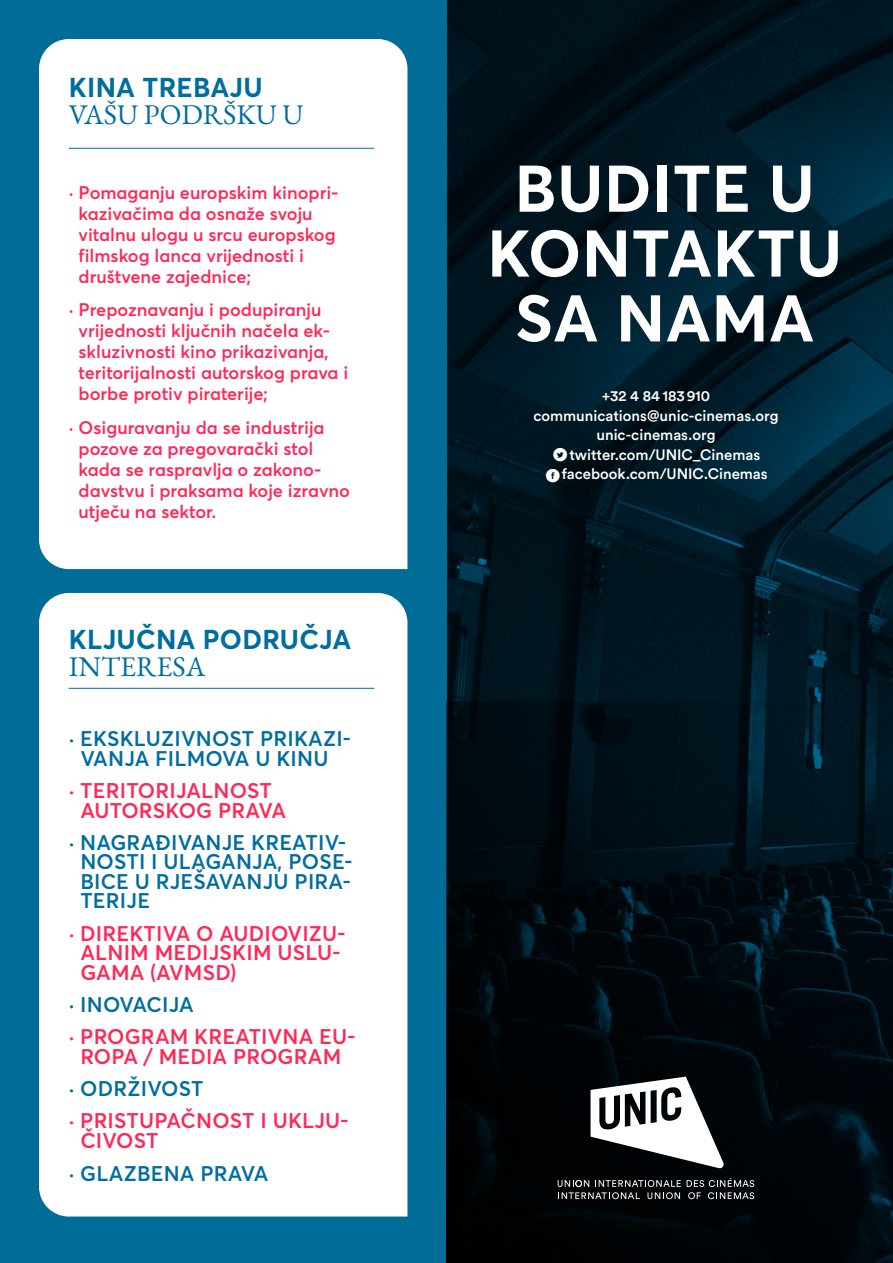
<style>
.page{position:relative;width:893px;height:1263px;background:#fff}
.page>*{position:absolute;margin:0;border:0;box-sizing:border-box;transform-origin:0 0}
.t1{font:700 64.95px/64.8px "Averta Std";letter-spacing:.01em;color:#fff;text-align:center}
.t2{font:28.5px "EB Garamond";color:#006da0}
.t3{font:700 27px "Averta Std";letter-spacing:.01em;color:#006da0}
.t4{font:600 21px/19.5px "Averta Std";letter-spacing:.01em;color:#ff2857}
.t5{font:600 21px/19.5px "Averta Std";letter-spacing:.01em;color:#006da0;text-align:center}
.t6{font:600 18px/21px "Averta Std";color:#ff2857}
.t7{font:500 15px/19.5px "Circular Std";color:#fff;text-align:center}
.s1{font-family:"socialtype";font-weight:400;font-size:21px}
</style>
<div class="page">
<img style="left:446px;top:0;width:447px;height:702px">
<div style="left:0;top:0;width:446px;height:1263px;background:#006d98"></div>
<div style="left:39px;top:39px;width:368px;height:530px;background:#fff"></div>
<div style="left:39px;top:593px;width:368px;height:623px;background:#fff"></div>
<hr style="left:69px;top:148px;width:305px;height:1px;background:#006d98">
<hr style="left:69px;top:688px;width:305px;height:1px;background:#006d98">
<svg style="left:446px;top:702px;width:447px;height:561px;background:#000a10"></svg>
<svg style="left:591px;top:1076px;width:133px;height:92px"></svg>
<svg style="left:558px;top:1180px;width:123px;height:19px;background:#383a3b"></svg>
<svg style="left:687px;top:1178px;width:67px;height:21px"></svg>
<h3 class="t3" style="left:69px;top:70px;width:195px">KINA TREBAJU</h3>
<h2 class="t2" style="left:69px;top:96px;width:236px">VAŠU PODRŠKU U</h2>
<p class="t6" style="left:79px;top:182px;width:262px;text-indent:-10px">· Pomaganju europskim kinopri&shy;kazivačima da osnaže svoju vitalnu ulogu u srcu europskog filmskog lanca vrijednosti i društvene zajednice;</p>
<p class="t6" style="left:79px;top:299px;width:271px;text-indent:-10px">· Prepoznavanju i podupiranju vrijednosti ključnih načela ek&shy;skluzivnosti kino prikazivanja, teritorijalnosti autorskog prava i borbe protiv piraterije;</p>
<p class="t6" style="left:79px;top:417px;width:273px;text-indent:-10px">· Osiguravanju da se industrija pozove za pregovarački stol kada se raspravlja o zakono&shy;davstvu i praksama koje izravno utječu na sektor.</p>
<h3 class="t3" style="left:69px;top:622px;width:284px">KLJUČNA PODRUČJA</h3>
<h2 class="t2" style="left:69px;top:648px;width:138px">INTERESA</h2>
<p class="t5" style="left:69px;top:729px;width:284px">· EKSKLUZIVNOST PRIKAZI-<br>VANJA FILMOVA U KINU</p>
<p class="t4" style="left:80px;top:781px;width:207px;text-indent:-12px">· TERITORIJALNOST<br>AUTORSKOG PRAVA</p>
<p class="t5" style="left:80px;top:832px;width:273px;text-align:left;text-indent:-12px">· NAGRAĐIVANJE KREATIV-<br>NOSTI I ULAGANJA, POSE-<br>BICE U RJEŠAVANJU PIRA-<br>TERIJE</p>
<p class="t4" style="left:80px;top:923px;width:267px;text-indent:-12px">· DIREKTIVA O AUDIOVIZU-<br>ALNIM MEDIJSKIM USLU-<br>GAMA (AVMSD)</p>
<p class="t5" style="left:69px;top:994px;width:126px">· INOVACIJA</p>
<p class="t4" style="left:69px;top:1027px;width:288px;text-align:center">· PROGRAM KREATIVNA EU-<br>ROPA / MEDIA PROGRAM</p>
<p class="t5" style="left:69px;top:1078px;width:136px">· ODRŽIVOST</p>
<p class="t4" style="left:80px;top:1111px;width:270px;text-indent:-12px">· PRISTUPAČNOST I UKLJU-<br>ČIVOST</p>
<p class="t5" style="left:69px;top:1164px;width:201px">· GLAZBENA PRAVA</p>
<h1 class="t1" style="left:487px;top:156px;width:356px">BUDITE U<br>KONTAKTU<br>SA NAMA</h1>
<p class="t7" style="left:533px;top:386px;width:247px">+32 4 84 183 910 communications@unic-cinemas.org unic-cinemas.org<br><span class="s1">A</span>twitter.com/UNIC_Cinemas<br><span class="s1">B</span>facebook.com/UNIC.Cinemas</p>
</div>
